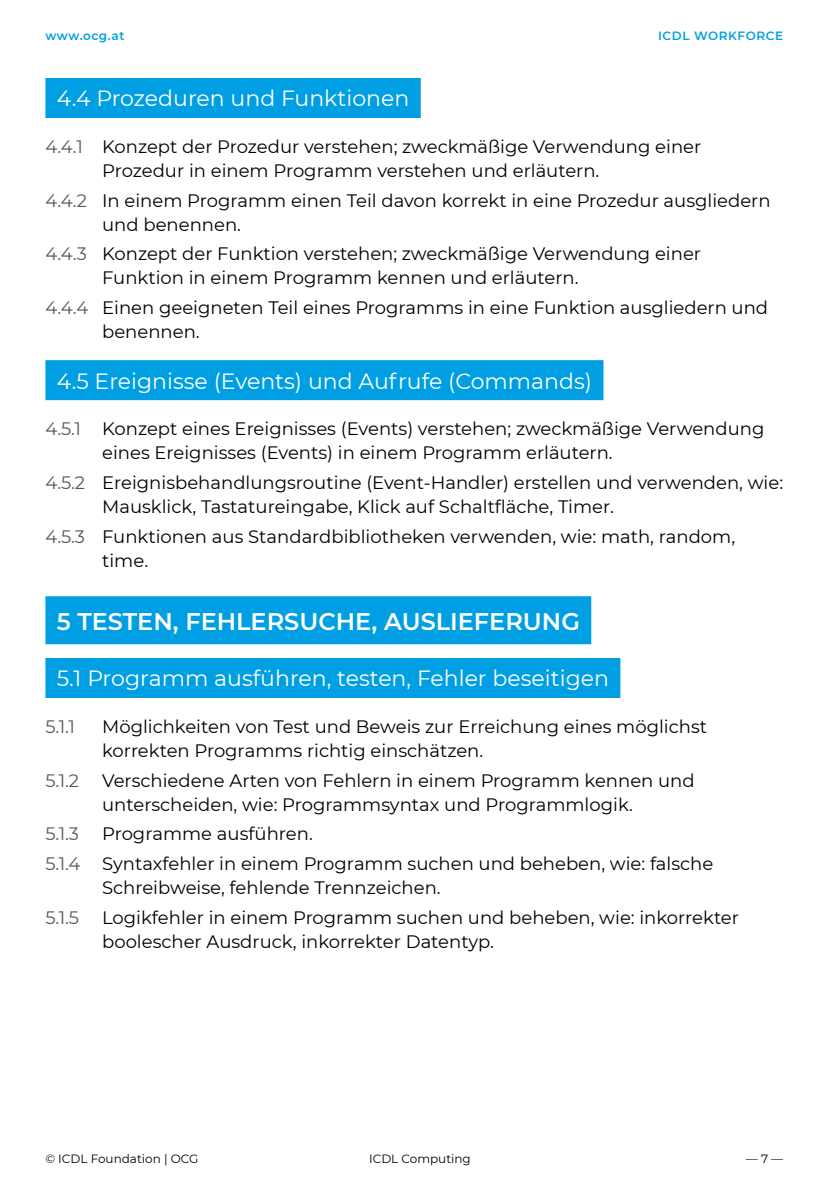
<style>
.page{position:relative;width:840px;height:1191px;background:#fff}
.page>*{position:absolute;margin:0;border:0;box-sizing:border-box;transform-origin:0 0}
.H3_Kapitelüberschrift{font:600 24px "Montserrat";color:#fff}
.H4_Skill_Set{font:22px "Montserrat";color:#fff}
.Fliesstext_schwarz_9_12{font:18px/24px "Montserrat";color:#000}
.Fliesstext_schwarz_9_12-2{font:18px "Montserrat";color:#575756}
.t1{font:12px "Montserrat";color:#000}
.t2{font:600 12px "Montserrat";letter-spacing:.05em;color:#009fe3}
.s1{color:#575756}
</style>
<div class="page">
<div style="left:45px;top:78px;width:375px;height:40px;background:#009fe3"></div>
<div style="left:45px;top:360px;width:558px;height:40px;background:#009fe3"></div>
<div style="left:45px;top:596px;width:546px;height:48px;background:#009fe3"></div>
<div style="left:45px;top:658px;width:575px;height:40px;background:#009fe3"></div>
<p class="t2" style="left:45px;top:27px;width:81px">www.ocg.at</p>
<p class="t2" style="left:657px;top:27px;width:127px">ICDL WORKFORCE</p>
<p class="H4_Skill_Set" style="left:57px;top:83px;width:354px">4.4 Prozeduren und Funktionen</p>
<p class="Fliesstext_schwarz_9_12" style="left:102px;top:134px;width:600px;text-indent:-57px"><span class="s1">4.4.1</span> Konzept der Prozedur verstehen; zweckmäßige Verwendung einer<br>Prozedur in einem Programm verstehen und erläutern.</p>
<p class="Fliesstext_schwarz_9_12" style="left:102px;top:188px;width:669px;text-indent:-57px"><span class="s1">4.4.2</span> In einem Programm einen Teil davon korrekt in eine Prozedur ausgliedern und benennen.</p>
<p class="Fliesstext_schwarz_9_12" style="left:102px;top:241px;width:600px;text-indent:-57px"><span class="s1">4.4.3</span> Konzept der Funktion verstehen; zweckmäßige Verwendung einer<br>Funktion in einem Programm kennen und erläutern.</p>
<p class="Fliesstext_schwarz_9_12" style="left:102px;top:295px;width:667px;text-indent:-57px"><span class="s1">4.4.4</span> Einen geeigneten Teil eines Programms in eine Funktion ausgliedern und benennen.</p>
<p class="H4_Skill_Set" style="left:57px;top:365px;width:536px">4.5 Ereignisse (Events) und Aufrufe (Commands)</p>
<p class="Fliesstext_schwarz_9_12" style="left:102px;top:416px;width:663px;text-indent:-57px"><span class="s1">4.5.1</span> Konzept eines Ereignisses (Events) verstehen; zweckmäßige Verwendung eines Ereignisses (Events) in einem Programm erläutern.</p>
<p class="Fliesstext_schwarz_9_12" style="left:102px;top:470px;width:682px;text-indent:-57px"><span class="s1">4.5.2</span> Ereignisbehandlungsroutine (Event-Handler) erstellen und verwenden, wie:<br>Mausklick, Tastatureingabe, Klick auf Schaltfläche, Timer.</p>
<p class="Fliesstext_schwarz_9_12" style="left:102px;top:523px;width:634px;text-indent:-57px"><span class="s1">4.5.3</span> Funktionen aus Standardbibliotheken verwenden, wie: math, random, time.</p>
<p class="H3_Kapitelüberschrift" style="left:57px;top:605px;width:524px">5 TESTEN, FEHLERSUCHE, AUSLIEFERUNG</p>
<p class="H4_Skill_Set" style="left:57px;top:663px;width:553px">5.1 Programm ausführen, testen, Fehler beseitigen</p>
<p class="Fliesstext_schwarz_9_12-2" style="left:45px;top:714px;width:31px">5.1.1</p>
<p class="Fliesstext_schwarz_9_12" style="left:102px;top:714px;width:606px">Möglichkeiten von Test und Beweis zur Erreichung eines möglichst korrekten Programms richtig einschätzen.</p>
<p class="Fliesstext_schwarz_9_12-2" style="left:45px;top:768px;width:35px">5.1.2</p>
<p class="Fliesstext_schwarz_9_12" style="left:102px;top:767px;width:593px">Verschiedene Arten von Fehlern in einem Programm kennen und unterscheiden, wie: Programmsyntax und Programmlogik.</p>
<p class="Fliesstext_schwarz_9_12-2" style="left:45px;top:821px;width:35px">5.1.3</p>
<p class="Fliesstext_schwarz_9_12" style="left:102px;top:821px;width:212px">Programme ausführen.</p>
<p class="Fliesstext_schwarz_9_12" style="left:102px;top:851px;width:612px;text-indent:-57px"><span class="s1">5.1.4</span> Syntaxfehler in einem Programm suchen und beheben, wie: falsche<br>Schreibweise, fehlende Trennzeichen.</p>
<p class="Fliesstext_schwarz_9_12-2" style="left:45px;top:905px;width:35px">5.1.5</p>
<p class="Fliesstext_schwarz_9_12" style="left:102px;top:904px;width:638px">Logikfehler in einem Programm suchen und beheben, wie: inkorrekter boolescher Ausdruck, inkorrekter Datentyp.</p>
<p class="t1" style="left:45px;top:1150px;width:154px">© ICDL Foundation | OCG</p>
<p class="t1" style="left:369px;top:1150px;width:103px">ICDL Computing</p>
<p class="t1" style="left:745px;top:1150px;width:39px">— 7 —</p>
</div>
